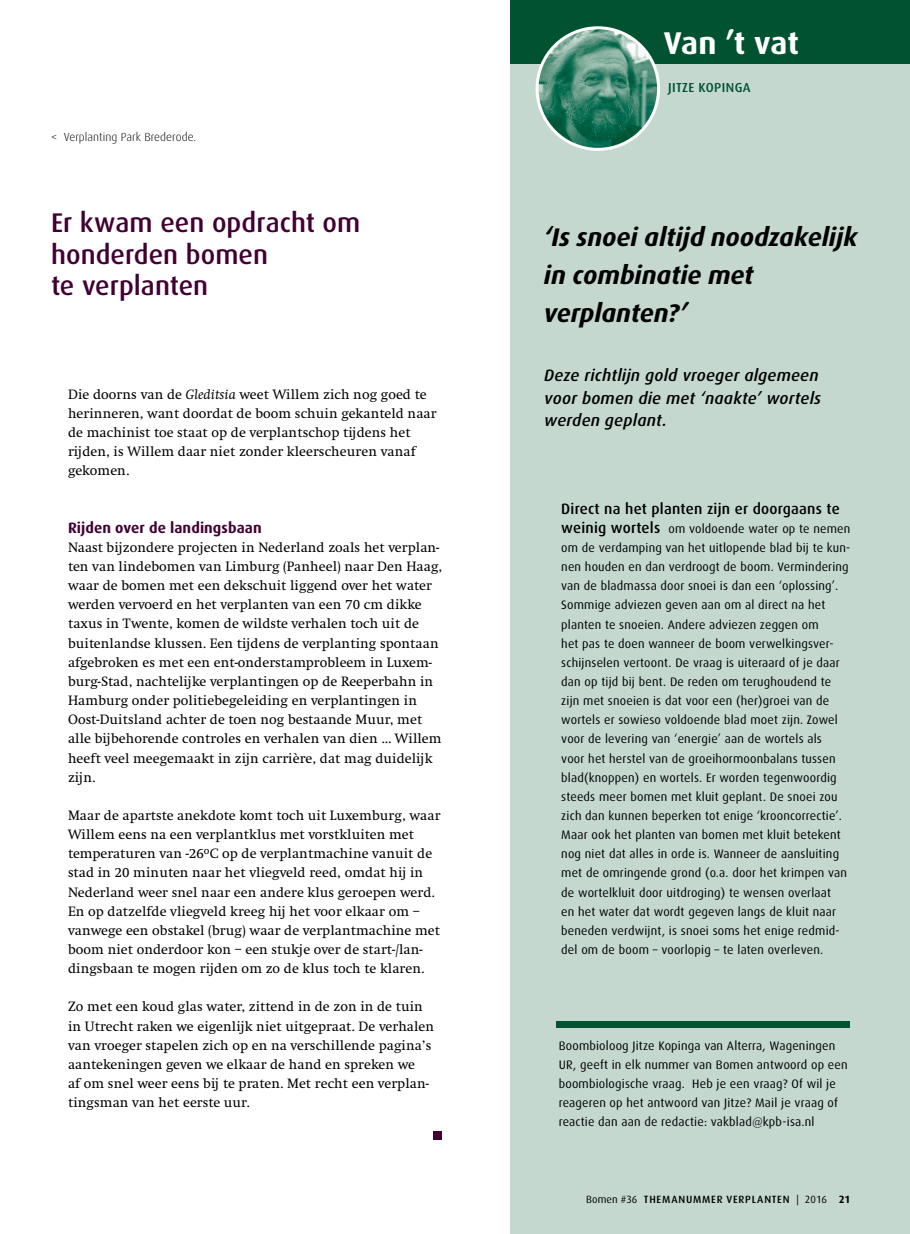
<style>
.page{position:relative;width:910px;height:1234px;background:#fff}
.page>*{position:absolute;margin:0;border:0;box-sizing:border-box;transform-origin:0 0}
.t1{font:700 31.5px "Dax";letter-spacing:-.005em;color:#fff}
.t2{font:500 27px/31.5px "Dax";color:#410032}
.t3{font:italic 700 25.5px/38.2px "Dax";letter-spacing:-.005em;color:#000}
.t4{font:italic 500 16.5px/22.5px "Dax";letter-spacing:.015em;color:#000}
.t5{font:500 15px "Dax";letter-spacing:.015em;color:#000}
.t6{font:700 15px "Dax";letter-spacing:.005em;color:#410032}
.t7{font:14.1px/19.2px "Swift EF";letter-spacing:.005em;color:#000}
.t8{font:500 13.05px "Dax";letter-spacing:.03em;color:#005231}
.t9{font:12.3px/19.2px "Dax";letter-spacing:.015em;color:#000}
.t10{font:300 11.7px "Dax";letter-spacing:.005em;color:#000}
.t11{font:500 10.5px "Dax";letter-spacing:.075em;color:#000}
.s1{font-style:italic}
.s2{font-weight:500;font-size:15px}
.s3{font-weight:400}
.s4{font-weight:700}
</style>
<div class="page">
<div style="left:510px;top:0;width:400px;height:1233px;background:#c4d8d0"></div>
<div style="left:434px;top:1131px;width:8px;height:8px;background:#410032"></div>
<div style="left:510px;top:0;width:400px;height:64px;background:#005231"></div>
<img style="left:537px;top:28px;width:121px;height:121px">
<div style="left:536px;top:26px;width:124px;height:125px;border:3px solid #fff;border-radius:50%"></div>
<div style="left:556px;top:1020px;width:294px;height:7px;background:#005231"></div>
<p class="t10" style="left:51px;top:130px;width:147px">&lt; Verplanting Park Brederode.</p>
<h2 class="t2" style="left:51px;top:207px;width:311px">Er kwam een opdracht om honderden bomen<br>te verplanten</h2>
<p class="t7" style="left:68px;top:384px;width:370px">Die doorns van de <span class="s1">Gleditsia</span> weet Willem zich nog goed te herinneren, want doordat de boom schuin gekanteld naar de machinist toe staat op de verplantschop tijdens het rijden, is Willem daar niet zonder kleerscheuren vanaf gekomen.</p>
<p class="t6" style="left:68px;top:519px;width:195px">Rijden over de landingsbaan</p>
<p class="t7" style="left:68px;top:538px;width:376px">Naast bijzondere projecten in Nederland zoals het verplan&shy;ten van lindebomen van Limburg (Panheel) naar Den Haag, waar de bomen met een dekschuit liggend over het water werden vervoerd en het verplanten van een 70 cm dikke taxus in Twente, komen de wildste verhalen toch uit de buitenlandse klussen. Een tijdens de verplanting spontaan afgebroken es met een ent-onderstamprobleem in Luxem&shy;burg-Stad, nachtelijke verplantingen op de Reeperbahn in Hamburg onder politiebegeleiding en verplantingen in Oost-Duitsland achter de toen nog bestaande Muur, met alle bijbehorende controles en verhalen van dien … Willem heeft veel meegemaakt in zijn carrière, dat mag duidelijk zijn.</p>
<p class="t7" style="left:68px;top:805px;width:374px">Maar de apartste anekdote komt toch uit Luxemburg, waar Willem eens na een verplantklus met vorstkluiten met temperaturen van -26<sup>o</sup>C op de verplantmachine vanuit de stad in 20 minuten naar het vliegveld reed, omdat hij in Nederland weer snel naar een andere klus geroepen werd.<br>En op datzelfde vliegveld kreeg hij het voor elkaar om – vanwege een obstakel (brug) waar de verplantmachine met boom niet onderdoor kon – een stukje over de start-/lan&shy;dingsbaan te mogen rijden om zo de klus toch te klaren.</p>
<p class="t7" style="left:68px;top:997px;width:368px">Zo met een koud glas water, zittend in de zon in de tuin in Utrecht raken we eigenlijk niet uitgepraat. De verhalen van vroeger stapelen zich op en na verschillende pagina’s aantekeningen geven we elkaar de hand en spreken we<br>af om snel weer eens bij te praten. Met recht een verplan&shy;tingsman van het eerste uur.</p>
<h1 class="t1" style="left:664px;top:25px;width:136px">Van ’t vat</h1>
<p class="t8" style="left:668px;top:80px;width:84px">JITZE KOPINGA</p>
<h3 class="t3" style="left:544px;top:218px;width:315px">‘Is snoei altijd noodzakelijk in combinatie met verplanten?’</h3>
<p class="t4" style="left:544px;top:364px;width:278px">Deze richtlijn gold vroeger algemeen voor bomen die met ‘naakte’ wortels werden geplant.</p>
<p class="t5" style="left:561px;top:500px;width:280px">Direct na het planten zijn er doorgaans te</p>
<p class="t9" style="left:561px;top:519px;width:291px"><span class="s2">weinig wortels</span> om voldoende water op te nemen om de verdamping van het uitlopende blad bij te kun&shy;nen houden en dan verdroogt de boom. Vermindering van de bladmassa door snoei is dan een ‘oplossing’.<br>Sommige adviezen geven aan om al direct na het planten te snoeien. Andere adviezen zeggen om<br>het pas te doen wanneer de boom verwelkingsver&shy;schijnselen vertoont. De vraag is uiteraard of je daar dan op tijd bij bent. De reden om terughoudend te zijn met snoeien is dat voor een (her)groei van de wortels er sowieso voldoende blad moet zijn. Zowel voor de levering van ‘energie’ aan de wortels als<br>voor het herstel van de groeihormoonbalans tussen blad(knoppen) en wortels. Er worden tegenwoordig steeds meer bomen met kluit geplant. De snoei zou zich dan kunnen beperken tot enige ‘krooncorrectie’.<br>Maar ook het planten van bomen met kluit betekent nog niet dat alles in orde is. Wanneer de aansluiting met de omringende grond (o.a. door het krimpen van de wortelkluit door uitdroging) te wensen overlaat<br>en het water dat wordt gegeven langs de kluit naar beneden verdwijnt, is snoei soms het enige redmid&shy;del om de boom – voorlopig – te laten overleven.</p>
<p class="t9" style="left:559px;top:1035px;width:290px">Boombioloog Jitze Kopinga van Alterra, Wageningen UR, geeft in elk nummer van Bomen antwoord op een boombiologische vraag. Heb je een vraag? Of wil je reageren op het antwoord van Jitze? Mail je vraag of reactie dan aan de redactie: vakblad@kpb-isa.nl</p>
<p class="t11" style="left:586px;top:1193px;width:266px"><span class="s3">Bomen #36</span> THEMANUMMER VERPLANTEN <span class="s3">| 2016</span> <span class="s4">21</span></p>
</div>
